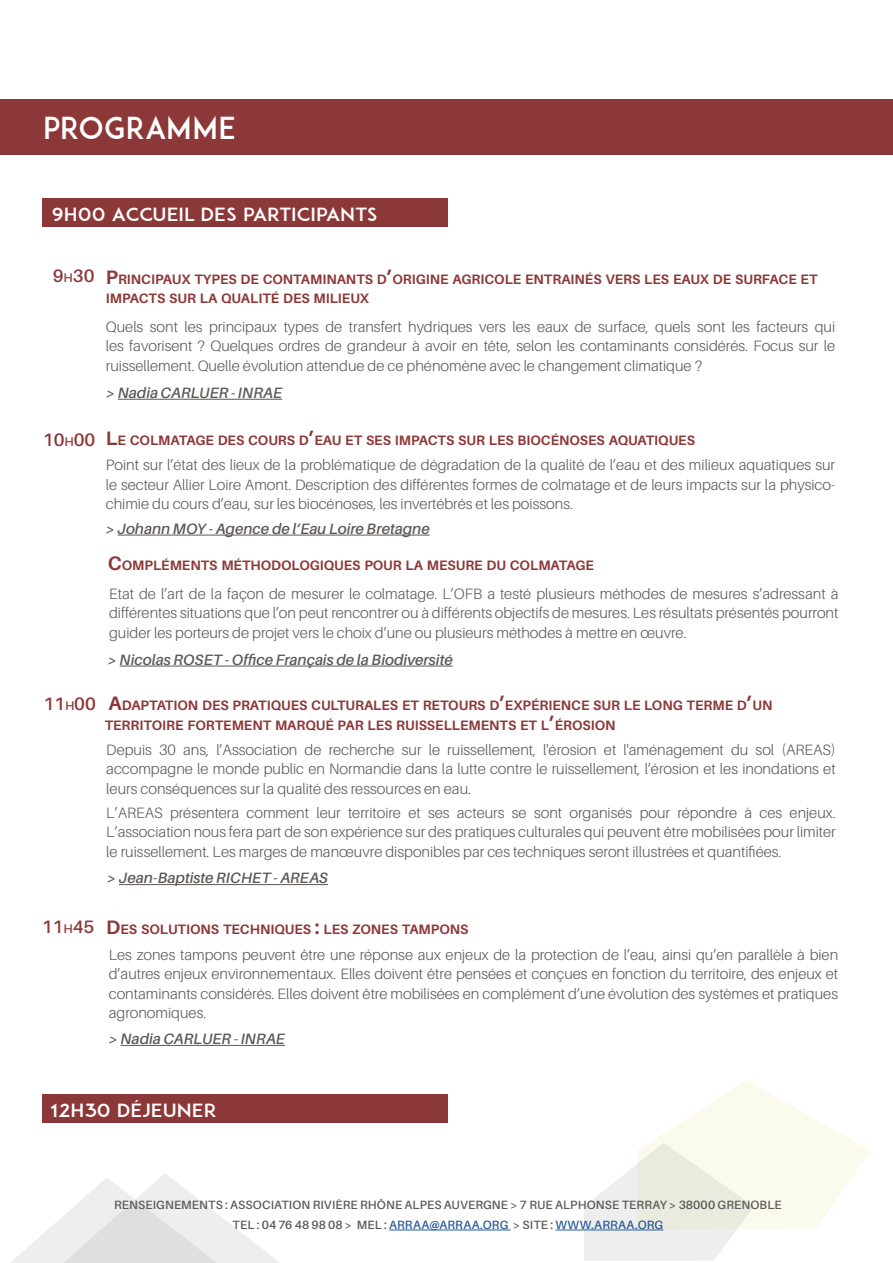
<style>
.page{position:relative;width:893px;height:1263px;background:#fff}
.page>*{position:absolute;margin:0;border:0;box-sizing:border-box;transform-origin:0 0}
.t1{font:30px "ADAM.CGPRO";letter-spacing:.01em;color:#fff}
.t2{font:18px "ADAM.CGPRO";color:#fff;scale:1.13 1}
.t3{font:600 18px "Aileron";color:#8d3838}
.t4{font:300 15px/19.5px "Aileron";color:#5b5856;text-align:justify}
.t5{font:italic 600 15px "Aileron";color:#5b5856}
.t6{font:700 13.65px/19.5px "Aileron";color:#8d3838}
.t7{font:600 12px/19.5px "Aileron";letter-spacing:.01em;color:#5b5856;text-align:center}
.s1{font-size:19.5px}
.s2{font-weight:600;font-size:18px}
.s3{font-weight:600;font-size:12.6px}
.s4{font-size:12.6px}
.s5{color:#275b9b}
</style>
<div class="page">
<svg style="left:11px;top:1173px;width:269px;height:90px"></svg>
<svg style="left:584px;top:1080px;width:286px;height:181px"></svg>
<div style="left:0;top:99px;width:893px;height:56px;background:#8d3838"></div>
<hr style="left:118px;top:535px;width:312px;height:1px;background:#5b5856">
<div style="left:43px;top:199px;width:405px;height:28px;background:#8d3838"></div>
<hr style="left:389px;top:1230px;width:122px;height:1px;background:#275b9b">
<hr style="left:555px;top:1230px;width:108px;height:1px;background:#275b9b">
<hr style="left:118px;top:399px;width:164px;height:1px;background:#5b5856">
<hr style="left:120px;top:666px;width:333px;height:1px;background:#5b5856">
<hr style="left:121px;top:1045px;width:164px;height:1px;background:#5b5856">
<hr style="left:119px;top:884px;width:209px;height:1px;background:#5b5856">
<div style="left:42px;top:1094px;width:405px;height:29px;background:#8d3838"></div>
<h1 class="t1" style="left:43px;top:109px;width:194px">PROGRAMME</h1>
<p class="t2" style="left:52px;top:204px;width:290px">9H00 ACCUEIL DES PARTICIPANTS</p>
<p class="t6" style="left:106px;top:269px;width:713px;text-indent:-53px"><sup>9</sup><sup>h</sup><sup>30</sup> <span class="s1">P</span>RINCIPAUX TYPES DE CONTAMINANTS D<span class="s1">’</span>ORIGINE AGRICOLE ENTRAINÉS VERS LES EAUX DE SURFACE ET<br>IMPACTS SUR LA QUALITÉ DES MILIEUX</p>
<p class="t4" style="left:106px;top:317px;width:731px">Quels sont les principaux types de transfert hydriques vers les eaux de surface, quels sont les facteurs qui les favorisent ? Quelques ordres de grandeur à avoir en tête, selon les contaminants considérés. Focus sur le ruissellement. Quelle évolution attendue de ce phénomène avec le changement climatique ?</p>
<p class="t5" style="left:106px;top:384px;width:178px">&gt; Nadia CARLUER - INRAE</p>
<p class="t6" style="left:43px;top:431px;width:654px"><span class="s2">10</span><span class="s3">h</span><span class="s2">00</span> <span class="s1">L</span>E COLMATAGE DES COURS D<span class="s1">’</span>EAU ET SES IMPACTS SUR LES BIOCÉNOSES AQUATIQUES</p>
<p class="t4" style="left:106px;top:455px;width:731px">Point sur l’état des lieux de la problématique de dégradation de la qualité de l’eau et des milieux aquatiques sur le secteur Allier Loire Amont. Description des différentes formes de colmatage et de leurs impacts sur la physico&shy;chimie du cours d’eau, sur les biocénoses, les invertébrés et les poissons.</p>
<p class="t5" style="left:106px;top:520px;width:325px">&gt; Johann MOY - Agence de l’Eau Loire Bretagne</p>
<p class="t6" style="left:108px;top:555px;width:487px"><span class="s1">C</span>OMPLÉMENTS MÉTHODOLOGIQUES POUR LA MESURE DU COLMATAGE</p>
<p class="t4" style="left:109px;top:584px;width:731px">Etat de l’art de la façon de mesurer le colmatage. L’OFB a testé plusieurs méthodes de mesures s’adressant à différentes situations que l’on peut rencontrer ou à différents objectifs de mesures. Les résultats présentés pourront guider les porteurs de projet vers le choix d’une ou plusieurs méthodes à mettre en œuvre.</p>
<p class="t5" style="left:108px;top:651px;width:346px">&gt; Nicolas ROSET - Office Français de la Biodiversité</p>
<p class="t3" style="left:43px;top:694px;width:54px">11<span class="s4">h</span>00</p>
<p class="t6" style="left:105px;top:696px;width:669px"><span class="s1">A</span>DAPTATION DES PRATIQUES CULTURALES ET RETOURS D<span class="s1">’</span>EXPÉRIENCE SUR LE LONG TERME D<span class="s1">’</span>UN<br>TERRITOIRE FORTEMENT MARQUÉ PAR LES RUISSELLEMENTS ET L<span class="s1">’</span>ÉROSION</p>
<p class="t4" style="left:106px;top:740px;width:731px">Depuis 30 ans, l’Association de recherche sur le ruissellement, l'érosion et l'aménagement du sol (AREAS) accompagne le monde public en Normandie dans la lutte contre le ruissellement, l’érosion et les inondations et leurs conséquences sur la qualité des ressources en eau.</p>
<p class="t4" style="left:106px;top:803px;width:731px">L’AREAS présentera comment leur territoire et ses acteurs se sont organisés pour répondre à ces enjeux.<br>L’association nous fera part de son expérience sur des pratiques culturales qui peuvent être mobilisées pour limiter le ruissellement. Les marges de manœuvre disponibles par ces techniques seront illustrées et quantifiées.</p>
<p class="t5" style="left:107px;top:870px;width:222px">&gt; Jean-Baptiste RICHET - AREAS</p>
<p class="t3" style="left:42px;top:917px;width:54px">11<span class="s4">h</span>45</p>
<p class="t6" style="left:106px;top:919px;width:364px"><span class="s1">D</span>ES SOLUTIONS TECHNIQUES <span class="s1">:</span> LES ZONES TAMPONS</p>
<p class="t4" style="left:109px;top:945px;width:731px">Les zones tampons peuvent être une réponse aux enjeux de la protection de l’eau, ainsi qu’en parallèle à bien d’autres enjeux environnementaux. Elles doivent être pensées et conçues en fonction du territoire, des enjeux et contaminants considérés. Elles doivent être mobilisées en complément d’une évolution des systèmes et pratiques agronomiques.</p>
<p class="t5" style="left:109px;top:1030px;width:178px">&gt; Nadia CARLUER - INRAE</p>
<p class="t2" style="left:51px;top:1099px;width:148px">12H30 DÉJEUNER</p>
<p class="t7" style="left:114px;top:1195px;width:669px">RENSEIGNEMENTS : ASSOCIATION RIVIÈRE RHÔNE ALPES AUVERGNE &gt; 7 RUE ALPHONSE TERRAY &gt; 38000 GRENOBLE<br>TEL : 04 76 48 98 08 &gt; MEL : <span class="s5">ARRAA@ARRAA.ORG</span> &gt; SITE : <span class="s5">WWW.ARRAA.ORG</span></p>
</div>
